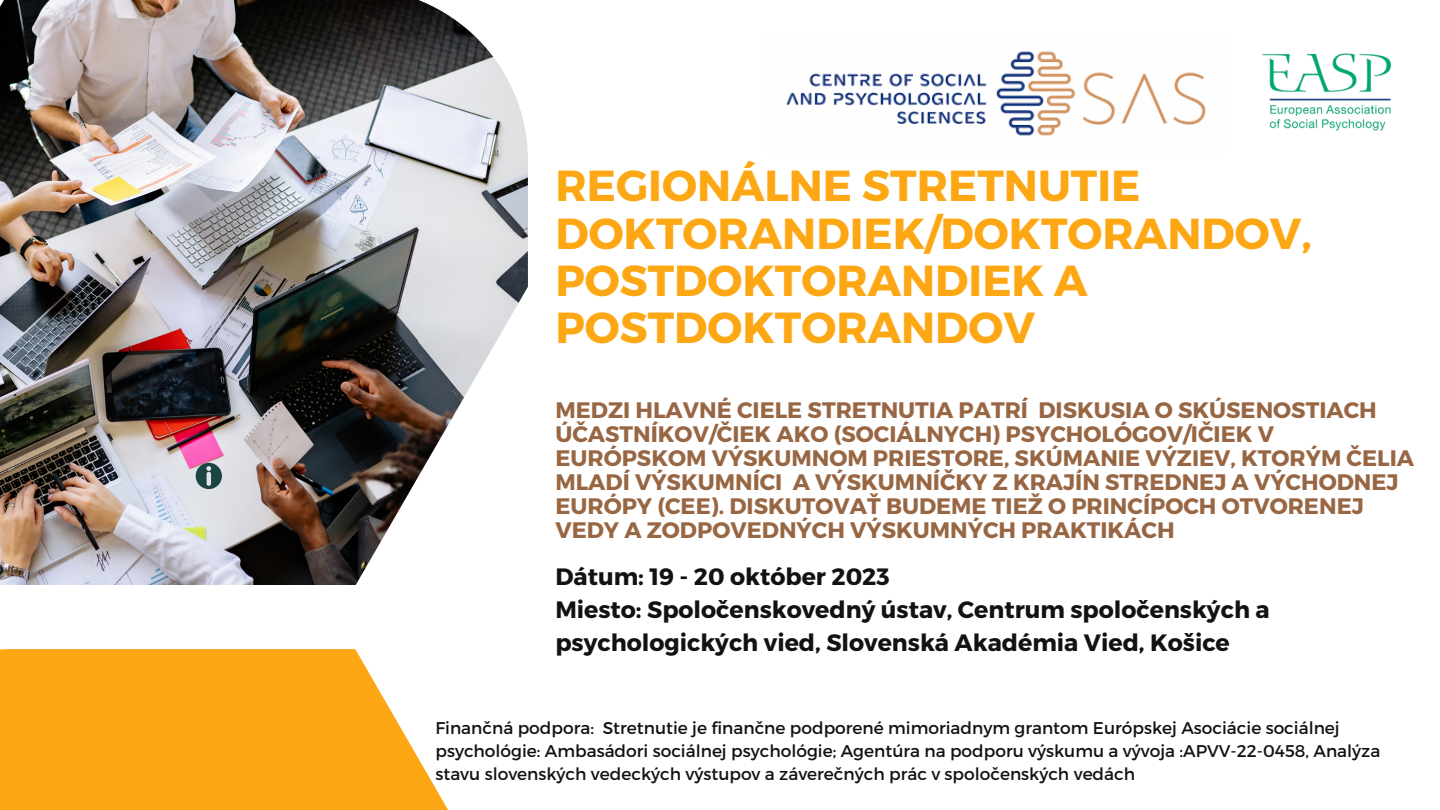
<style>
.page{position:relative;width:1440px;height:810px;background:#fff}
.page>*{position:absolute;margin:0;border:0;box-sizing:border-box;transform-origin:0 0}
.t1{font:700 43.4px/47.2px "Montserrat";color:#fda715}
.t2{font:700 23.7px/33px "Montserrat";color:#131111}
.t3{font:700 22.4px/24px "Montserrat";color:#986643}
.t4{font:17px "Montserrat";color:#131111}
</style>
<div class="page">
<img style="left:0;top:0;width:528px;height:585px">
<svg style="left:0;top:649px;width:448px;height:161px;background:#fdb02d"></svg>
<svg style="left:196px;top:463px;width:26px;height:26px"></svg>
<img style="left:786px;top:51px;width:420px;height:85px">
<img style="left:1262px;top:53px;width:129px;height:78px">
<p class="t1" style="left:555px;top:160px;width:758px">REGIONÁLNE STRETNUTIE<br>DOKTORANDIEK/DOKTORANDOV,<br>POSTDOKTORANDIEK A<br>POSTDOKTORANDOV</p>
<p class="t3" style="left:555px;top:397px;width:860px">MEDZI HLAVNÉ CIELE STRETNUTIA PATRÍ DISKUSIA O SKÚSENOSTIACH ÚČASTNÍKOV/ČIEK AKO (SOCIÁLNYCH) PSYCHOLÓGOV/IČIEK V EURÓPSKOM VÝSKUMNOM PRIESTORE, SKÚMANIE VÝZIEV, KTORÝM ČELIA MLADÍ VÝSKUMNÍCI A VÝSKUMNÍČKY Z KRAJÍN STREDNEJ A VÝCHODNEJ EURÓPY (CEE). DISKUTOVAŤ BUDEME TIEŽ O PRINCÍPOCH OTVORENEJ VEDY A ZODPOVEDNÝCH VÝSKUMNÝCH PRAKTIKÁCH</p>
<p class="t2" style="left:555px;top:559px;width:336px">Dátum: 19 - 20 október 2023</p>
<p class="t2" style="left:555px;top:592px;width:716px">Miesto: Spoločenskovedný ústav, Centrum spoločenských a psychologických vied, Slovenská Akadémia Vied, Košice</p>
<p class="t4" style="left:435px;top:717px;width:906px">Finančná podpora: Stretnutie je finančne podporené mimoriadnym grantom Európskej Asociácie sociálnej</p>
<p class="t4" style="left:435px;top:740px;width:946px">psychológie: Ambasádori sociálnej psychológie; Agentúra na podporu výskumu a vývoja :APVV-22-0458, Analýza</p>
<p class="t4" style="left:435px;top:763px;width:701px">stavu slovenských vedeckých výstupov a záverečných prác v spoločenských vedách</p>
</div>
